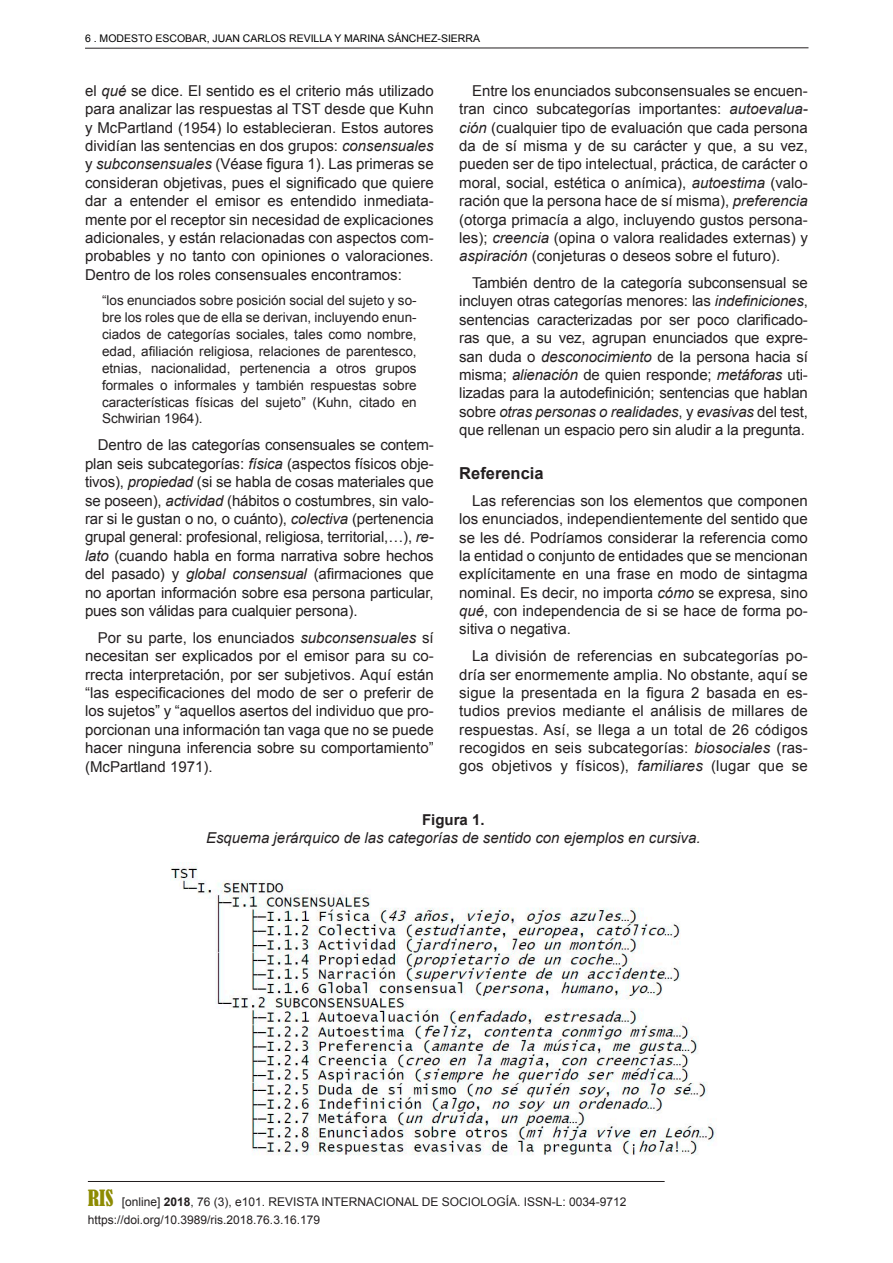
<style>
.page{position:relative;width:893px;height:1263px;background:#fff}
.page>*{position:absolute;margin:0;border:0;box-sizing:border-box;transform-origin:0 0}
.Titulo_1_1{font:700 16.5px "Arial";color:#231f20}
.texto{font:15px/18.3px "Arial";color:#231f20;text-align:justify}
.t1{font:italic 15px "Arial";color:#231f20}
.t2{font:700 15px "Arial";color:#231f20}
.CITA{font:13.5px/17px "Arial";color:#231f20;text-align:justify}
.t3{font:12px/18px "Arial";color:#231f20}
.t4{font:10.5px "Arial";color:#000}
.s1{font-style:italic}
.s2{font-family:"Bernard";font-stretch:condensed;font-size:21px;color:#8d8b02}
.s3{font-weight:700}
</style>
<div class="page">
<hr style="left:88px;top:1181px;width:577px;height:1px;background:#231f20">
<hr style="left:85px;top:47px;width:723px;height:2px;background:#231f20">
<img style="left:170px;top:866px;width:547px;height:289px">
<p class="t4" style="left:85px;top:31px;width:397px">6 . MODESTO ESCOBAR, JUAN CARLOS REVILLA Y MARINA SÁNCHEZ-SIERRA</p>
<p class="texto" style="left:85px;top:82px;width:350px">el <span class="s1">qué</span> se dice. El sentido es el criterio más utilizado para analizar las respuestas al TST desde que Kuhn y McPartland (1954) lo establecieran. Estos autores dividían las sentencias en dos grupos: <span class="s1">consensuales </span>y <span class="s1">subconsensuales</span> (Véase figura 1). Las primeras se consideran objetivas, pues el significado que quiere dar a entender el emisor es entendido inmediata&shy;mente por el receptor sin necesidad de explicaciones adicionales, y están relacionadas con aspectos com&shy;probables y no tanto con opiniones o valoraciones.<br>Dentro de los roles consensuales encontramos:</p>
<p class="CITA" style="left:102px;top:292px;width:316px">“los enunciados sobre posición social del sujeto y so&shy;bre los roles que de ella se derivan, incluyendo enun&shy;ciados de categorías sociales, tales como nombre, edad, afiliación religiosa, relaciones de parentesco, etnias, nacionalidad, pertenencia a otros grupos formales o informales y también respuestas sobre características físicas del sujeto” (Kuhn, citado en Schwirian 1964).</p>
<p class="texto" style="left:85px;top:436px;width:350px;text-indent:13px">Dentro de las categorías consensuales se contem&shy;plan seis subcategorías: <span class="s1">física</span> (aspectos físicos obje&shy;tivos), <span class="s1">propiedad</span> (si se habla de cosas materiales que se poseen), <span class="s1">actividad</span> (hábitos o costumbres, sin valo&shy;rar si le gustan o no, o cuánto), <span class="s1">colectiva</span> (pertenencia grupal general: profesional, religiosa, territorial,…), <span class="s1">re&shy;lato</span> (cuando habla en forma narrativa sobre hechos del pasado) y <span class="s1">global consensual</span> (afirmaciones que no aportan información sobre esa persona particular, pues son válidas para cualquier persona).</p>
<p class="texto" style="left:85px;top:628px;width:350px;text-indent:13px">Por su parte, los enunciados <span class="s1">subconsensuales</span> sí necesitan ser explicados por el emisor para su co&shy;rrecta interpretación, por ser subjetivos. Aquí están “las especificaciones del modo de ser o preferir de los sujetos” y “aquellos asertos del individuo que pro&shy;porcionan una información tan vaga que no se puede hacer ninguna inferencia sobre su comportamiento” (McPartland 1971).</p>
<p class="t2" style="left:422px;top:810px;width:64px">Figura 1.</p>
<p class="t1" style="left:206px;top:828px;width:496px">Esquema jerárquico de las categorías de sentido con ejemplos en cursiva.</p>
<p class="texto" style="left:459px;top:82px;width:350px;text-indent:13px">Entre los enunciados subconsensuales se encuen&shy;tran cinco subcategorías importantes: <span class="s1">autoevalua&shy;ción</span> (cualquier tipo de evaluación que cada persona da de sí misma y de su carácter y que, a su vez, pueden ser de tipo intelectual, práctica, de carácter o moral, social, estética o anímica), <span class="s1">autoestima</span> (valo&shy;ración que la persona hace de sí misma), <span class="s1">preferencia </span>(otorga primacía a algo, incluyendo gustos persona&shy;les); <span class="s1">creencia</span> (opina o valora realidades externas) y <span class="s1">aspiración</span> (conjeturas o deseos sobre el futuro).</p>
<p class="texto" style="left:459px;top:274px;width:350px;text-indent:13px">También dentro de la categoría subconsensual se incluyen otras categorías menores: las <span class="s1">indefiniciones</span>, sentencias caracterizadas por ser poco clarificado&shy;ras que, a su vez, agrupan enunciados que expre&shy;san duda o <span class="s1">desconocimiento</span> de la persona hacia sí misma; <span class="s1">alienación</span> de quien responde; <span class="s1">metáforas</span> uti&shy;lizadas para la autodefinición; sentencias que hablan sobre <span class="s1">otras personas o realidades</span>, y <span class="s1">evasivas</span> del test, que rellenan un espacio pero sin aludir a la pregunta.</p>
<p class="Titulo_1_1" style="left:459px;top:462px;width:86px">Referencia</p>
<p class="texto" style="left:459px;top:492px;width:350px;text-indent:13px">Las referencias son los elementos que componen los enunciados, independientemente del sentido que se les dé. Podríamos considerar la referencia como la entidad o conjunto de entidades que se mencionan explícitamente en una frase en modo de sintagma nominal. Es decir, no importa <span class="s1">cómo</span> se expresa, sino <span class="s1">qué</span>, con independencia de si se hace de forma po&shy;sitiva o negativa.</p>
<p class="texto" style="left:459px;top:647px;width:350px;text-indent:13px">La división de referencias en subcategorías po&shy;dría ser enormemente amplia. No obstante, aquí se sigue la presentada en la figura 2 basada en es&shy;tudios previos mediante el análisis de millares de respuestas. Así, se llega a un total de 26 códigos recogidos en seis subcategorías: <span class="s1">biosociales</span> (ras&shy;gos objetivos y físicos), <span class="s1">familiares</span> (lugar que se</p>
<p class="t3" style="left:88px;top:1193px;width:540px"><span class="s2">RIS</span> [online] <span class="s3">2018</span>, 76 (3), e101. REVISTA INTERNACIONAL DE SOCIOLOGÍA. ISSN-L: 0034-9712 https://doi.org/10.3989/ris.2018.76.3.16.179</p>
</div>
